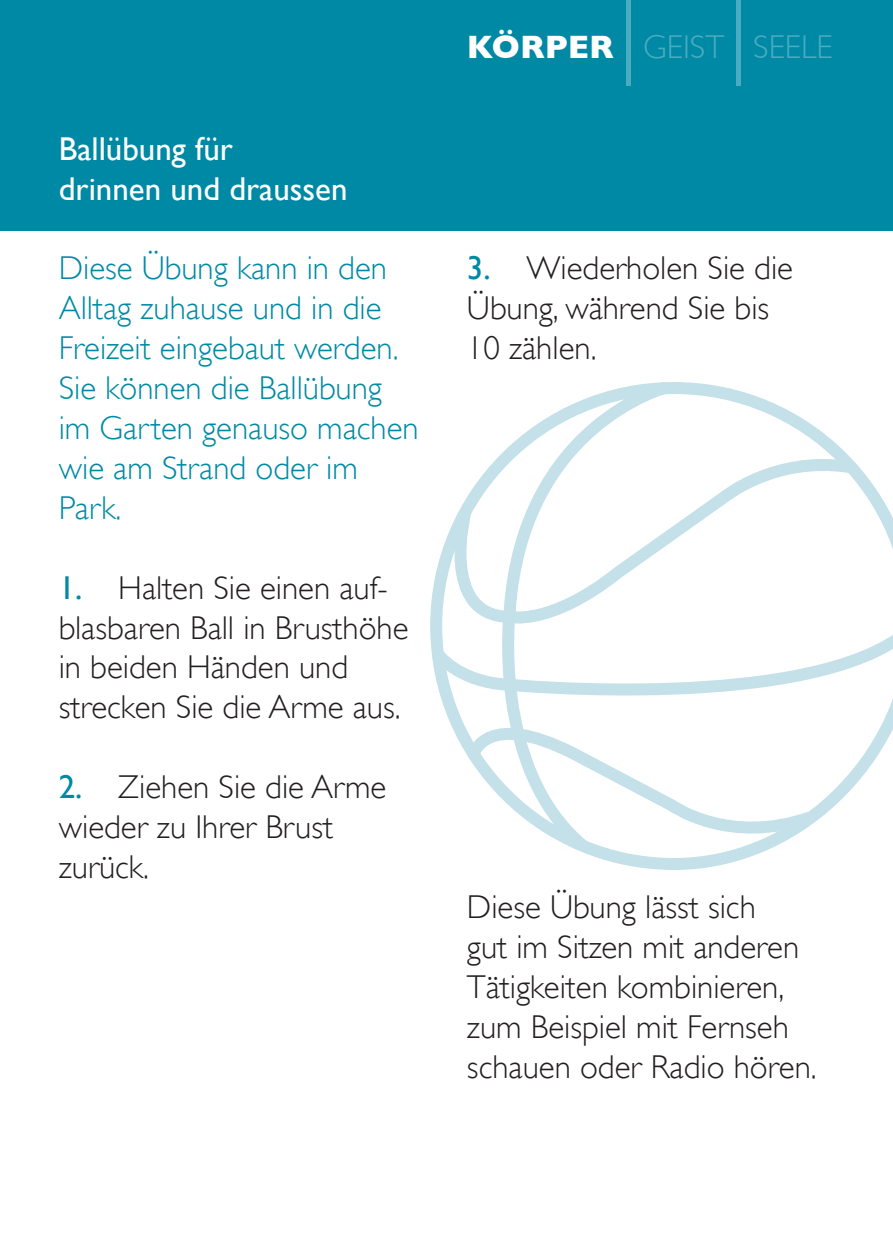
<style>
.page{position:relative;width:893px;height:1259px;background:#fff}
.page>*{position:absolute;margin:0;border:0;box-sizing:border-box;transform-origin:0 0}
.t1{font:120px "Gill Sans";color:#4babc0;scale:.5 1}
.t2{font:300 33px/39.9px "Gill Sans";color:#231f20}
.t3{font:300 33px/39.9px "Gill Sans";color:#0089a5}
.t4{font:33px/39.9px "Gill Sans";color:#fff}
.t5{font:300 33px "Gill Sans";color:#4babc0}
.t6{font:700 33px "Gill Sans";color:#fff}
.s1{font-weight:400;color:#0089a5}
</style>
<div class="page">
<div style="left:0;top:0;width:893px;height:230px;background:#0089a5"></div>
<svg style="left:430px;top:382px;width:463px;height:488px"></svg>
<p class="t4" style="left:59px;top:128px;width:290px">Ballübung für<br>drinnen und draussen</p>
<p class="t3" style="left:59px;top:248px;width:361px">Diese Übung kann in den<br>Alltag zuhause und in die<br>Freizeit eingebaut werden.<br>Sie können die Ballübung im Garten genauso machen wie am Strand oder im<br>Park.</p>
<p class="t2" style="left:59px;top:567px;width:351px"><span class="s1">1.</span> Halten Sie einen auf&shy;blasbaren Ball in Brusthöhe in beiden Händen und strecken Sie die Arme aus.</p>
<p class="t2" style="left:59px;top:767px;width:329px"><span class="s1">2.</span> Ziehen Sie die Arme wieder zu Ihrer Brust zurück.</p>
<p class="t6" style="left:467px;top:28px;width:148px">KÖRPER</p>
<h1 class="t1" style="left:621px;top:-53px;width:33px">|</h1>
<p class="t5" style="left:643px;top:28px;width:83px">GEIST</p>
<h1 class="t1" style="left:731px;top:-53px;width:33px">|</h1>
<p class="t5" style="left:753px;top:28px;width:81px">SEELE</p>
<p class="t2" style="left:467px;top:248px;width:328px"><span class="s1">3.</span> Wiederholen Sie die<br>Übung, während Sie bis<br>10 zählen.</p>
<p class="t2" style="left:467px;top:887px;width:351px">Diese Übung lässt sich<br>gut im Sitzen mit anderen<br>Tätigkeiten kombinieren, zum Beispiel mit Fernseh schauen oder Radio hören.</p>
</div>
